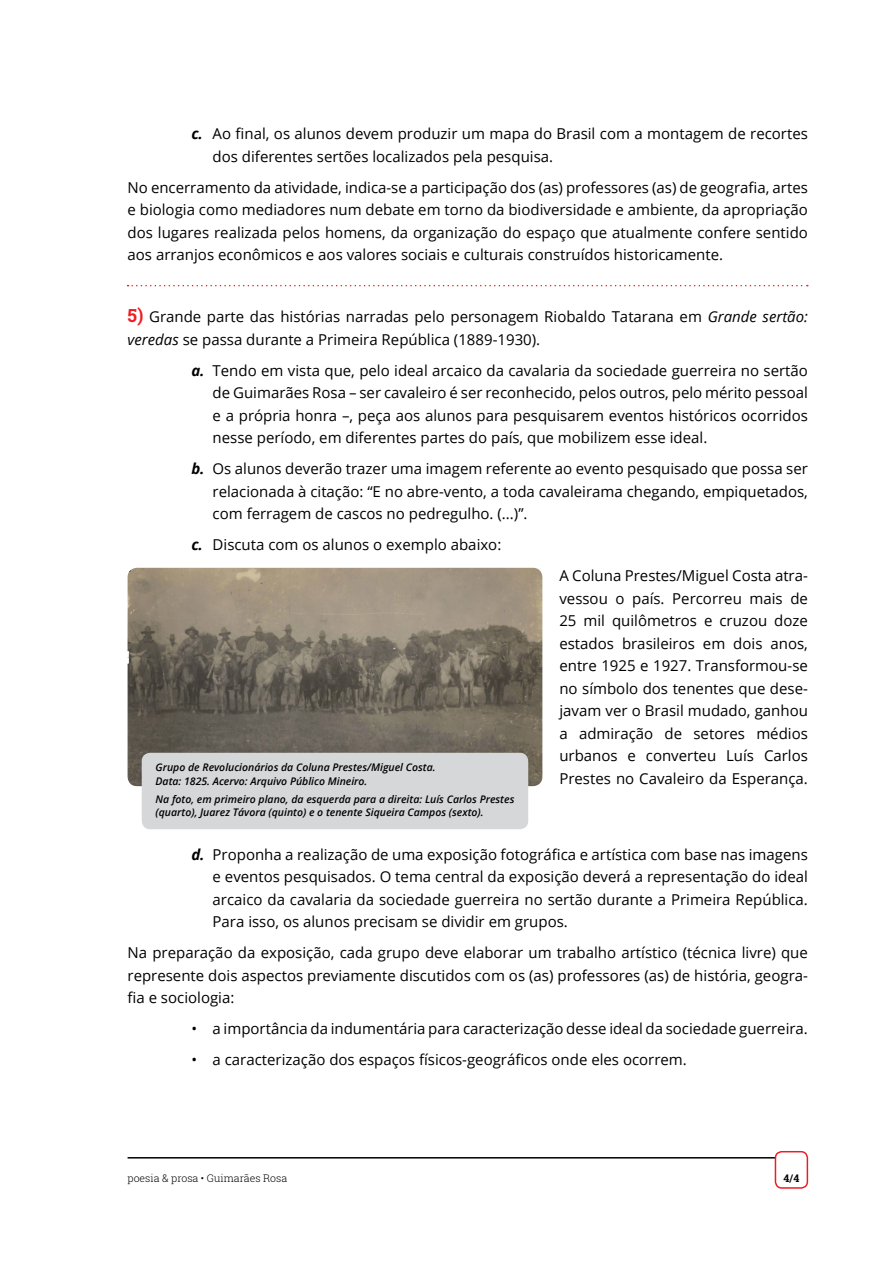
<style>
.page{position:relative;width:893px;height:1263px;background:#fff}
.page>*{position:absolute;margin:0;border:0;box-sizing:border-box;transform-origin:0 0}
.t1{font:15px/22.5px "Open Sans";color:#000;text-align:justify}
.t2{font:italic 600 10.5px/13.5px "Open Sans";color:#000}
.t3{font:300 10.5px "Roboto Slab";color:#000}
.t4{font:700 10.5px "Roboto Slab";color:#000}
.s1{font-weight:700;font-style:italic}
.s2{font-family:"Roboto Slab";font-weight:700;font-size:18px;color:#ed1d24}
.s3{font-style:italic}
</style>
<div class="page">
<hr style="left:128px;top:1157px;width:648px;height:1px;background:#000">
<div style="left:775px;top:1151px;width:33px;height:38px;border:2px solid #ed1d24;border-radius:6px"></div>
<img style="left:128px;top:568px;width:414px;height:218px">
<div style="left:142px;top:753px;width:386px;height:76px;background:#d5d7d8;border-radius:9px"></div>
<svg style="left:128px;top:285px;width:680px;height:1px"></svg>
<p class="t1" style="left:213px;top:122px;width:597px;text-indent:-21px"><span class="s1">c.</span> Ao final, os alunos devem produzir um mapa do Brasil com a montagem de recortes dos diferentes sertões localizados pela pesquisa.</p>
<p class="t1" style="left:128px;top:175px;width:682px">No encerramento da atividade, indica-se a participação dos (as) professores (as) de geografia, artes e biologia como mediadores num debate em torno da biodiversidade e ambiente, da apropriação dos lugares realizada pelos homens, da organização do espaço que atualmente confere sentido aos arranjos econômicos e aos valores sociais e culturais construídos historicamente.</p>
<p class="t1" style="left:128px;top:305px;width:682px"><span class="s2">5)</span> Grande parte das histórias narradas pelo personagem Riobaldo Tatarana em <span class="s3">Grande sertão: veredas</span> se passa durante a Primeira República (1889-1930).</p>
<p class="t1" style="left:213px;top:358px;width:597px;text-indent:-21px"><span class="s1">a.</span> Tendo em vista que, pelo ideal arcaico da cavalaria da sociedade guerreira no sertão de Guimarães Rosa – ser cavaleiro é ser reconhecido, pelos outros, pelo mérito pessoal e a própria honra –, peça aos alunos para pesquisarem eventos históricos ocorridos nesse período, em diferentes partes do país, que mobilizem esse ideal.</p>
<p class="t1" style="left:213px;top:457px;width:597px;text-indent:-21px"><span class="s1">b.</span> Os alunos deverão trazer uma imagem referente ao evento pesquisado que possa ser relacionada à citação: “E no abre-vento, a toda cavaleirama chegando, empiquetados, com ferragem de cascos no pedregulho. (...)”.</p>
<p class="t1" style="left:191px;top:533px;width:311px"><span class="s1">c.</span> Discuta com os alunos o exemplo abaixo:</p>
<p class="t1" style="left:559px;top:564px;width:250px">A Coluna Prestes/Miguel Costa atra&shy;vessou o país. Percorreu mais de 25 mil quilômetros e cruzou doze estados brasileiros em dois anos, entre 1925 e 1927. Transformou-se no símbolo dos tenentes que dese&shy;javam ver o Brasil mudado, ganhou a admiração de setores médios urbanos e converteu Luís Carlos Prestes no Cavaleiro da Esperança.</p>
<p class="t2" style="left:156px;top:760px;width:282px">Grupo de Revolucionários da Coluna Prestes/Miguel Costa.<br>Data: 1825. Acervo: Arquivo Público Mineiro.</p>
<p class="t2" style="left:156px;top:792px;width:360px">Na foto, em primeiro plano, da esquerda para a direita: Luís Carlos Prestes (quarto), Juarez Távora (quinto) e o tenente Siqueira Campos (sexto).</p>
<p class="t1" style="left:213px;top:842px;width:597px;text-indent:-21px"><span class="s1">d.</span> Proponha a realização de uma exposição fotográfica e artística com base nas imagens e eventos pesquisados. O tema central da exposição deverá a representação do ideal arcaico da cavalaria da sociedade guerreira no sertão durante a Primeira República.<br>Para isso, os alunos precisam se dividir em grupos.</p>
<p class="t1" style="left:128px;top:941px;width:682px">Na preparação da exposição, cada grupo deve elaborar um trabalho artístico (técnica livre) que represente dois aspectos previamente discutidos com os (as) professores (as) de história, geogra&shy;fia e sociologia:</p>
<p class="t1" style="left:191px;top:1017px;width:618px">• a importância da indumentária para caracterização desse ideal da sociedade guerreira.</p>
<p class="t1" style="left:191px;top:1048px;width:497px">• a caracterização dos espaços físicos-geográficos onde eles ocorrem.</p>
<p class="t3" style="left:128px;top:1171px;width:161px">poesia &amp; prosa • Guimarães Rosa</p>
<p class="t4" style="left:784px;top:1171px;width:17px">4/4</p>
</div>
